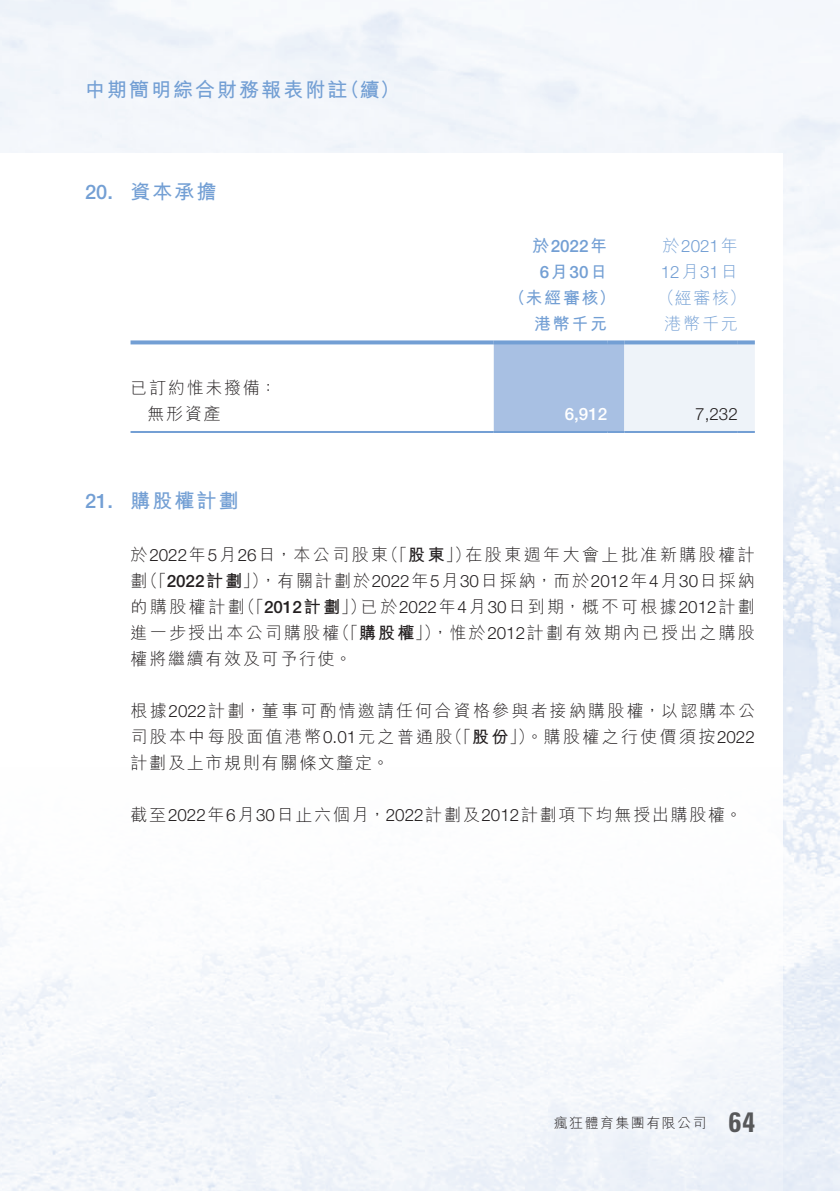
<style>
.page{position:relative;width:840px;height:1191px;background:#fff}
.page>*{position:absolute;margin:0;border:0;box-sizing:border-box;transform-origin:0 0}
.t1{font:700 condensed 28px "Univers LT Std";color:#57585a}
.t2{font:700 20px "M Hei HK";letter-spacing:.1em;color:#739fd4}
.t3{font:500 20px "Helvetica Neue LT Std";color:#739fd4}
.t4{font:300 17px/26px "M Hei HK";letter-spacing:.125em;color:#231f20}
.t5{font:300 17px "M Hei HK";letter-spacing:.1em;color:#231f20}
.t6{font:300 17px "M Hei HK";letter-spacing:.145em;color:#231f20}
.t7{font:300 17px/26px "Helvetica Neue LT Std";color:#739fd4}
.t8{font:500 17px/26px "Helvetica Neue LT Std";color:#739fd4;text-align:center}
.t9{font:700 17px "M Hei HK";letter-spacing:.1em;color:#739fd4}
.t10{font:300 17px "M Hei HK";letter-spacing:.1em;color:#739fd4}
.t11{font:300 17px "Helvetica Neue LT Std";color:#231f20}
.t12{font:500 17px "Helvetica Neue LT Std";color:#fff}
.t13{font:300 14px "M Hei HK";letter-spacing:.1em;color:#231f20}
.s1{font-family:"M Hei HK";font-weight:700}
.s2{font-family:"M Hei HK"}
.s3{font-weight:700}
.s4{font-family:"Helvetica Neue LT Std"}
.s5{font-family:"Helvetica Neue LT Std";font-weight:500}
</style>
<div class="page">
<hr style="left:130px;top:431px;width:363px;height:2px;background:#739fd4">
<svg style="left:493px;top:344px;width:261px;height:89px;background:#c8d7ed"></svg>
<svg style="left:130px;top:340px;width:363px;height:4px"></svg>
<svg style="left:493px;top:340px;width:114px;height:4px"></svg>
<svg style="left:607px;top:340px;width:17px;height:4px"></svg>
<svg style="left:624px;top:340px;width:113px;height:4px"></svg>
<svg style="left:737px;top:340px;width:17px;height:4px"></svg>
<p class="t2" style="left:85px;top:75px;width:263px">中期簡明綜合財務報表附註</p>
<p class="t2" style="left:340px;top:75px;width:61px">（續(</p>
<p class="t3" style="left:85px;top:180px;width:29px">20.</p>
<p class="t2" style="left:130px;top:177px;width:87px">資本承擔</p>
<p class="t5" style="left:130px;top:379px;width:148px">已訂約惟未撥備：</p>
<p class="t4" style="left:147px;top:401px;width:75px">無形資產</p>
<p class="t8" style="left:531px;top:232px;width:77px"><span class="s1">於</span>2022<span class="s1">年<br></span>6<span class="s1">月</span>30<span class="s1">日</span></p>
<p class="t7" style="left:660px;top:232px;width:78px"><span class="s2">於</span>2021<span class="s2">年<br></span>12<span class="s2">月</span>31<span class="s2">日</span></p>
<p class="t10" style="left:657px;top:289px;width:90px">（經審核(</p>
<p class="t9" style="left:508px;top:285px;width:109px">（未經審核）</p>
<p class="t9" style="left:534px;top:311px;width:75px">港幣千元</p>
<p class="t12" style="left:564px;top:404px;width:44px">6,912</p>
<p class="t10" style="left:664px;top:315px;width:75px">港幣千元</p>
<p class="t11" style="left:694px;top:404px;width:44px">7,232</p>
<p class="t3" style="left:85px;top:489px;width:29px">21.</p>
<p class="t2" style="left:130px;top:486px;width:109px">購股權計劃</p>
<p class="t4" style="left:381px;top:541px;width:91px">（「<span class="s3">股東</span>」）</p>
<p class="t6" style="left:465px;top:546px;width:291px">在股東週年大會上批准新購股權計</p>
<p class="t4" style="left:259px;top:541px;width:496px;text-indent:-129px">於<span class="s4">2022</span>年<span class="s4">5</span>月<span class="s4">26</span>日，本公司股東<br>，有關計劃於<span class="s4">2022</span>年<span class="s4">5</span>月<span class="s4">30</span>日採納，而於<span class="s4">2012</span>年<span class="s4">4</span>月<span class="s4">30</span>日採納</p>
<p class="t4" style="left:141px;top:567px;width:128px">（「<span class="s5">2022</span><span class="s3">計劃</span>」）</p>
<p class="t4" style="left:130px;top:567px;width:19px">劃</p>
<p class="t4" style="left:238px;top:593px;width:129px">（「<span class="s5">2012</span><span class="s3">計劃</span>」）</p>
<p class="t4" style="left:130px;top:593px;width:116px">的購股權計劃</p>
<p class="t6" style="left:361px;top:598px;width:395px">已於<span class="s4">2022</span>年<span class="s4">4</span>月<span class="s4">30</span>日到期，概不可根據<span class="s4">2012</span>計劃</p>
<p class="t4" style="left:333px;top:619px;width:109px">（「<span class="s3">購股權</span>」）</p>
<p class="t4" style="left:130px;top:619px;width:222px">進一步授出本公司購股權權將繼續有效及可予行使。</p>
<p class="t4" style="left:130px;top:697px;width:625px;text-align:right">根據<span class="s4">2022</span>計劃，董事可酌情邀請任何合資格參與者接納購股權，以認購本公（「<span class="s3">股份</span>」）。購股權之行使價須按<span class="s4">2022</span></p>
<p class="t4" style="left:431px;top:619px;width:324px">，惟於<span class="s4">2012</span>計劃有效期內已授出之購股</p>
<p class="t4" style="left:130px;top:723px;width:323px">司股本中每股面值港幣<span class="s4">0.01</span>元之普通股計劃及上市規則有關條文釐定。</p>
<p class="t5" style="left:130px;top:806px;width:612px">截至<span class="s4">2022</span>年<span class="s4">6</span>月<span class="s4">30</span>日止六個月，<span class="s4">2022</span>計劃及<span class="s4">2012</span>計劃項下均無授出購股權。</p>
<p class="t13" style="left:553px;top:1116px;width:154px">瘋狂體育集團有限公司</p>
<h1 class="t1" style="left:728px;top:1105px;width:27px">64</h1>
</div>
